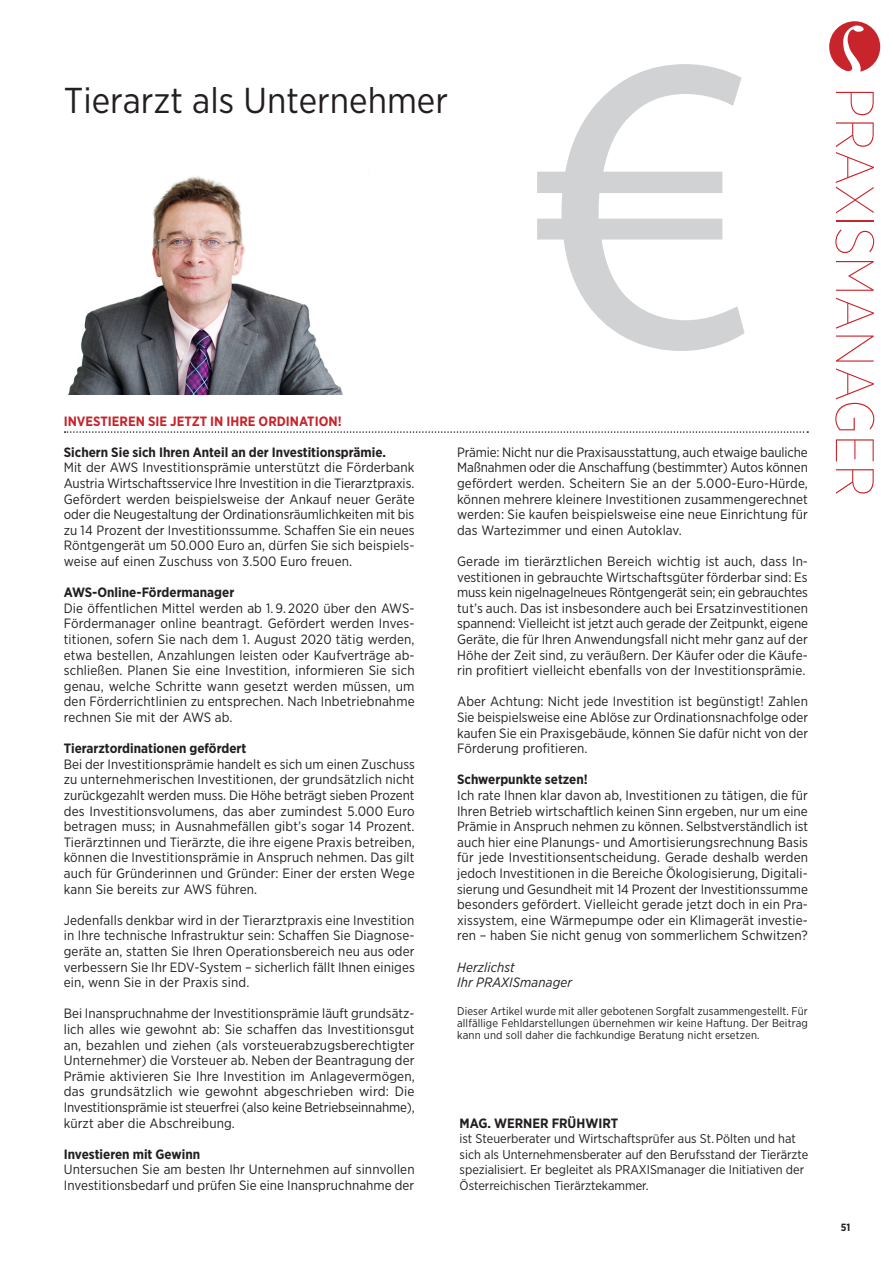
<style>
.page{position:relative;width:893px;height:1263px;background:#fff}
.page>*{position:absolute;margin:0;border:0;box-sizing:border-box;transform-origin:0 0}
.t1{font:100 54px "Gotham Narrow";color:#c8242b}
.HEADLINEMITTEL{font:36px "Gotham Narrow";color:#231f20}
.t2{font:13.5px/15.6px "Gotham Narrow";letter-spacing:.01em;color:#231f20;text-align:justify}
.lauftext_ohne_Einzug{font:700 13.5px "Gotham Narrow";color:#231f20}
.t3{font:700 13.5px "Gotham Narrow";color:#c8242b}
.lauftext_ohne_Einzug-2{font:italic 13.5px "Gotham Narrow";letter-spacing:.01em;color:#231f20}
.lauftext_ohne_Einzug-3{font:12.75px/15.6px "Gotham Narrow";color:#231f20}
.lauftext_ohne_Einzug-4{font:11.25px/12px "Gotham Narrow";letter-spacing:.01em;color:#231f20;text-align:justify}
.t4{font:700 10.5px "Gotham Narrow";color:#231f20}
</style>
<div class="page">
<svg style="left:829px;top:21px;width:51px;height:51px"></svg>
<svg style="left:537px;top:64px;width:208px;height:287px"></svg>
<svg style="left:65px;top:431px;width:743px;height:2px"></svg>
<img style="left:68px;top:176px;width:275px;height:218px">
<p class="HEADLINEMITTEL" style="left:64px;top:78px;width:386px">Tierarzt als Unternehmer</p>
<p class="t3" style="left:64px;top:412px;width:279px">INVESTIEREN SIE JETZT IN IHRE ORDINATION!</p>
<p class="lauftext_ohne_Einzug" style="left:64px;top:443px;width:324px">Sichern Sie sich Ihren Anteil an der Investitionsprämie.</p>
<p class="t2" style="left:64px;top:459px;width:352px">Mit der AWS Investitionsprämie unterstützt die Förderbank Austria Wirtschaftsservice Ihre Investition in die Tierarztpraxis.<br>Gefördert werden beispielsweise der Ankauf neuer Geräte oder die Neugestaltung der Ordinationsräumlichkeiten mit bis zu 14 Prozent der Investitionssumme. Schaffen Sie ein neues Röntgengerät um 50.000 Euro an, dürfen Sie sich beispiels&shy;weise auf einen Zuschuss von 3.500 Euro freuen.</p>
<p class="lauftext_ohne_Einzug" style="left:64px;top:584px;width:172px">AWS-Online-Fördermanager</p>
<p class="t2" style="left:64px;top:600px;width:352px">Die öffentlichen Mittel werden ab 1. 9. 2020 über den AWS-Fördermanager online beantragt. Gefördert werden Inves&shy;titionen, sofern Sie nach dem 1. August 2020 tätig werden, etwa bestellen, Anzahlungen leisten oder Kaufverträge ab&shy;schließen. Planen Sie eine Investition, informieren Sie sich genau, welche Schritte wann gesetzt werden müssen, um den Förderrichtlinien zu entsprechen. Nach Inbetriebnahme rechnen Sie mit der AWS ab.</p>
<p class="lauftext_ohne_Einzug" style="left:64px;top:740px;width:184px">Tierarztordinationen gefördert</p>
<p class="t2" style="left:64px;top:756px;width:353px">Bei der Investitionsprämie handelt es sich um einen Zuschuss zu unternehmerischen Investitionen, der grundsätzlich nicht zurückgezahlt werden muss. Die Höhe beträgt sieben Prozent des Investitionsvolumens, das aber zumindest 5.000 Euro betragen muss; in Ausnahmefällen gibt’s sogar 14 Prozent.<br>Tierärztinnen und Tierärzte, die ihre eigene Praxis betreiben, können die Investitionsprämie in Anspruch nehmen. Das gilt auch für Gründerinnen und Gründer: Einer der ersten Wege kann Sie bereits zur AWS führen.</p>
<p class="t2" style="left:64px;top:912px;width:353px">Jedenfalls denkbar wird in der Tierarztpraxis eine Investition in Ihre technische Infrastruktur sein: Schaffen Sie Diagnose&shy;geräte an, statten Sie Ihren Operationsbereich neu aus oder verbessern Sie Ihr EDV-System – sicherlich fällt Ihnen einiges ein, wenn Sie in der Praxis sind.</p>
<p class="t2" style="left:64px;top:1005px;width:353px">Bei Inanspruchnahme der Investitionsprämie läuft grundsätz&shy;lich alles wie gewohnt ab: Sie schaffen das Investitionsgut an, bezahlen und ziehen (als vorsteuerabzugsberechtigter Unternehmer) die Vorsteuer ab. Neben der Beantragung der Prämie aktivieren Sie Ihre Investition im Anlagevermögen, das grundsätzlich wie gewohnt abgeschrieben wird: Die Investitionsprämie ist steuerfrei (also keine Betriebseinnahme), kürzt aber die Abschreibung.</p>
<p class="lauftext_ohne_Einzug" style="left:64px;top:1145px;width:138px">Investieren mit Gewinn</p>
<p class="t2" style="left:64px;top:1161px;width:352px">Untersuchen Sie am besten Ihr Unternehmen auf sinnvollen<br>Investitionsbedarf und prüfen Sie eine Inanspruchnahme der</p>
<p class="t2" style="left:457px;top:444px;width:352px">Prämie: Nicht nur die Praxisausstattung, auch etwaige bauliche Maßnahmen oder die Anschaffung (bestimmter) Autos können gefördert werden. Scheitern Sie an der 5.000-Euro-Hürde, können mehrere kleinere Investitionen zusammengerechnet werden: Sie kaufen beispielsweise eine neue Einrichtung für das Wartezimmer und einen Autoklav.</p>
<p class="t2" style="left:457px;top:553px;width:353px">Gerade im tierärztlichen Bereich wichtig ist auch, dass In&shy;vestitionen in gebrauchte Wirtschaftsgüter förderbar sind: Es muss kein nigelnagelneues Röntgengerät sein; ein gebrauchtes tut’s auch. Das ist insbesondere auch bei Ersatzinvestitionen spannend: Vielleicht ist jetzt auch gerade der Zeitpunkt, eigene Geräte, die für Ihren Anwendungsfall nicht mehr ganz auf der Höhe der Zeit sind, zu veräußern. Der Käufer oder die Käufe&shy;rin profitiert vielleicht ebenfalls von der Investitionsprämie.</p>
<p class="t2" style="left:457px;top:693px;width:353px">Aber Achtung: Nicht jede Investition ist begünstigt! Zahlen Sie beispielsweise eine Ablöse zur Ordinationsnachfolge oder kaufen Sie ein Praxisgebäude, können Sie dafür nicht von der Förderung profitieren.</p>
<p class="lauftext_ohne_Einzug" style="left:457px;top:771px;width:132px">Schwerpunkte setzen!</p>
<p class="t2" style="left:457px;top:787px;width:353px">Ich rate Ihnen klar davon ab, Investitionen zu tätigen, die für Ihren Betrieb wirtschaftlich keinen Sinn ergeben, nur um eine Prämie in Anspruch nehmen zu können. Selbstverständlich ist auch hier eine Planungs- und Amortisierungsrechnung Basis für jede Investitionsentscheidung. Gerade deshalb werden jedoch Investitionen in die Bereiche Ökologisierung, Digitali&shy;sierung und Gesundheit mit 14 Prozent der Investitionssumme besonders gefördert. Vielleicht gerade jetzt doch in ein Pra&shy;xissystem, eine Wärmepumpe oder ein Klimagerät investie&shy;ren – haben Sie nicht genug von sommerlichem Schwitzen?</p>
<p class="lauftext_ohne_Einzug-2" style="left:457px;top:958px;width:59px">Herzlichst</p>
<p class="lauftext_ohne_Einzug-2" style="left:457px;top:974px;width:117px">Ihr PRAXISmanager</p>
<p class="lauftext_ohne_Einzug-4" style="left:457px;top:1004px;width:352px">Dieser Artikel wurde mit aller gebotenen Sorgfalt zusammengestellt. Für allfällige Fehldarstellungen übernehmen wir keine Haftung. Der Beitrag kann und soll daher die fachkundige Beratung nicht ersetzen.</p>
<p class="lauftext_ohne_Einzug" style="left:460px;top:1114px;width:160px">MAG. WERNER FRÜHWIRT</p>
<p class="lauftext_ohne_Einzug-3" style="left:460px;top:1131px;width:350px">ist Steuerberater und Wirtschaftsprüfer aus St. Pölten und hat sich als Unternehmensberater auf den Berufsstand der Tierärzte spezialisiert. Er begleitet als PRAXISmanager die Initiativen der Österreichischen Tierärztekammer.</p>
<p class="t1" style="left:887px;top:87px;width:412px;rotate:90deg">PRAXISMANAGER</p>
<p class="t4" style="left:841px;top:1220px;width:11px">51</p>
</div>
